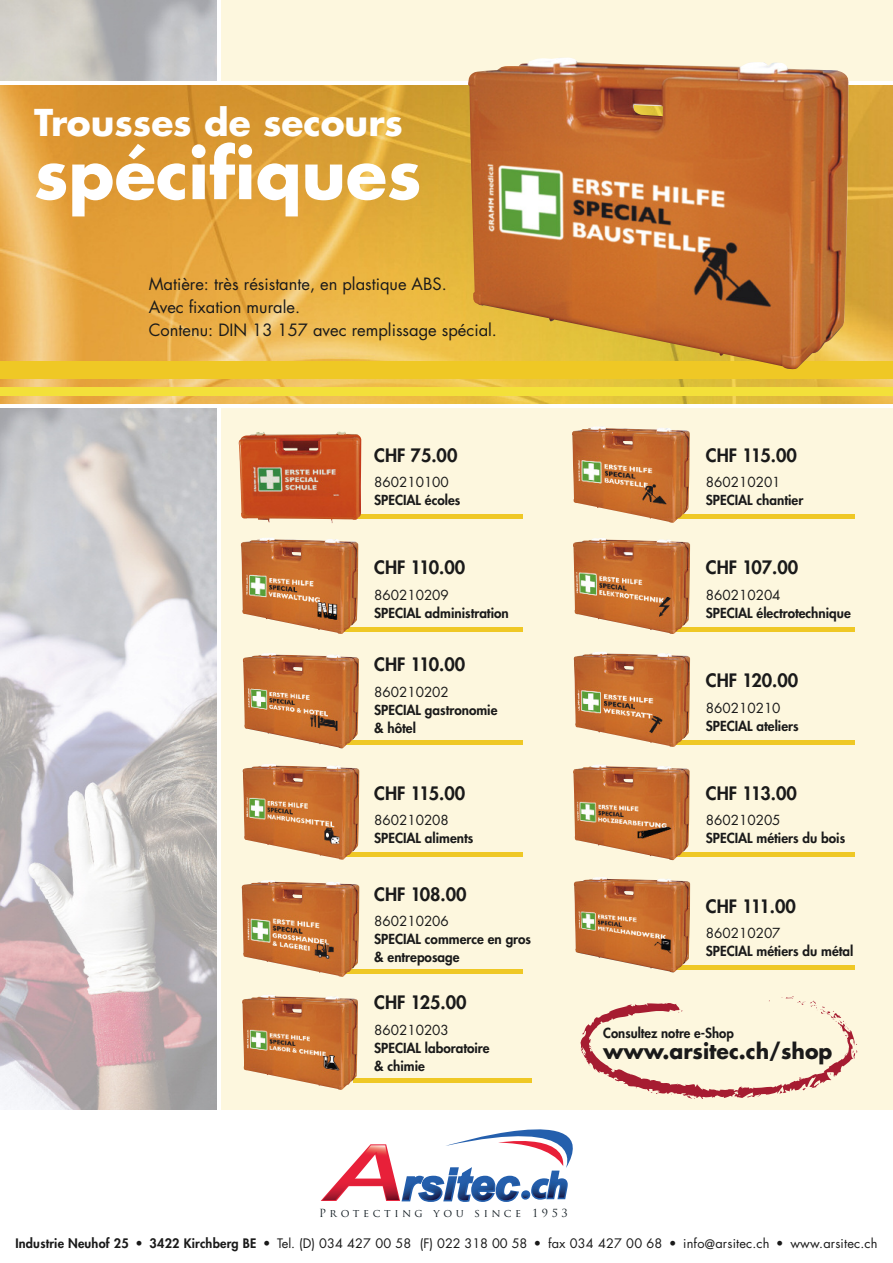
<style>
.page{position:relative;width:893px;height:1263px;background:#fff}
.page>*{position:absolute;margin:0;border:0;box-sizing:border-box;transform-origin:0 0}
.t1{font:700 67.5px "Futura";color:#fff}
.t2{font:700 36px "Futura";color:#fff}
.t3{font:700 21px "Futura";color:#1a1a1a}
.t4{font:800 18px "Futura";color:#1a1a1a}
.t5{font:16.5px/23px "Futura";color:#1a1a1a}
.t6{font:800 13.5px/18px "Futura";color:#1a1a1a}
.t7{font:13.5px "Futura";color:#1a1a1a}
.t8{font:12.75px "Futura";letter-spacing:.015em;color:#1a1a1a}
.t9{font:10.95px "Trajan Pro Regular+CZDMPU";letter-spacing:.325em;color:#131d23}
.s1{font-weight:800}
</style>
<div class="page">
<div style="left:221px;top:0;width:672px;height:81px;background:#fdf7de"></div>
<img style="left:0;top:85px;width:893px;height:319px">
<div style="left:221px;top:408px;width:672px;height:702px;background:#fdf7de"></div>
<div style="left:344px;top:514px;width:179px;height:5px;background:#efc825"></div>
<hr style="left:676px;top:627px;width:179px;height:4px;background:#efc825">
<div style="left:676px;top:514px;width:179px;height:5px;background:#efc825"></div>
<hr style="left:676px;top:740px;width:179px;height:4px;background:#efc825">
<hr style="left:676px;top:853px;width:179px;height:4px;background:#efc825">
<hr style="left:676px;top:965px;width:179px;height:4px;background:#efc825">
<hr style="left:344px;top:627px;width:179px;height:4px;background:#efc825">
<hr style="left:344px;top:740px;width:179px;height:4px;background:#efc825">
<hr style="left:344px;top:853px;width:179px;height:4px;background:#efc825">
<div style="left:344px;top:969px;width:179px;height:5px;background:#efc825"></div>
<hr style="left:353px;top:1078px;width:178px;height:4px;background:#efc825">
<img style="left:239px;top:432px;width:122px;height:91px">
<img style="left:243px;top:653px;width:116px;height:95px">
<img style="left:242px;top:764px;width:117px;height:96px">
<img style="left:0;top:408px;width:217px;height:702px">
<img style="left:241px;top:880px;width:118px;height:97px">
<img style="left:574px;top:877px;width:116px;height:96px">
<img style="left:573px;top:765px;width:117px;height:95px">
<img style="left:573px;top:538px;width:117px;height:96px">
<img style="left:574px;top:652px;width:116px;height:95px">
<img style="left:572px;top:426px;width:118px;height:97px">
<img style="left:242px;top:995px;width:116px;height:95px">
<svg style="left:321px;top:1129px;width:252px;height:73px"></svg>
<div style="left:0;top:361px;width:893px;height:17px;background:#efc825"></div>
<div style="left:0;top:387px;width:893px;height:8px;background:#f3e03a"></div>
<img style="left:241px;top:538px;width:117px;height:96px">
<img style="left:468px;top:58px;width:382px;height:311px">
<svg style="left:581px;top:996px;width:276px;height:103px"></svg>
<h2 class="t2" style="left:34px;top:106px;width:371px">Trousses de secours</h2>
<h1 class="t1" style="left:34px;top:143px;width:389px">spécifiques</h1>
<p class="t5" style="left:149px;top:274px;width:350px">Matière: très résistante, en plastique ABS.<br>Avec fixation murale.<br>Contenu: DIN 13 157 avec remplissage spécial.</p>
<h3 class="t4" style="left:374px;top:446px;width:85px">CHF 75.00</h3>
<p class="t7" style="left:374px;top:476px;width:76px">860210100</p>
<p class="t6" style="left:374px;top:492px;width:88px">SPECIAL écoles</p>
<h3 class="t4" style="left:374px;top:559px;width:92px">CHF 110.00</h3>
<p class="t7" style="left:374px;top:589px;width:76px">860210209</p>
<p class="t6" style="left:374px;top:605px;width:136px">SPECIAL administration</p>
<h3 class="t4" style="left:374px;top:656px;width:92px">CHF 110.00</h3>
<p class="t7" style="left:374px;top:685px;width:76px">860210202</p>
<p class="t6" style="left:374px;top:702px;width:125px">SPECIAL gastronomie &amp; hôtel</p>
<h3 class="t4" style="left:374px;top:784px;width:92px">CHF 115.00</h3>
<p class="t7" style="left:374px;top:814px;width:76px">860210208</p>
<p class="t6" style="left:374px;top:830px;width:101px">SPECIAL aliments</p>
<h3 class="t4" style="left:374px;top:885px;width:94px">CHF 108.00</h3>
<p class="t7" style="left:374px;top:915px;width:76px">860210206</p>
<p class="t6" style="left:374px;top:931px;width:158px">SPECIAL commerce en gros &amp; entreposage</p>
<h3 class="t4" style="left:374px;top:994px;width:94px">CHF 125.00</h3>
<p class="t7" style="left:374px;top:1023px;width:76px">860210203</p>
<p class="t6" style="left:374px;top:1040px;width:117px">SPECIAL laboratoire &amp; chimie</p>
<h3 class="t4" style="left:706px;top:446px;width:92px">CHF 115.00</h3>
<p class="t7" style="left:706px;top:476px;width:76px">860210201</p>
<p class="t6" style="left:706px;top:492px;width:99px">SPECIAL chantier</p>
<h3 class="t4" style="left:706px;top:559px;width:94px">CHF 107.00</h3>
<p class="t7" style="left:706px;top:589px;width:76px">860210204</p>
<p class="t6" style="left:706px;top:605px;width:146px">SPECIAL électrotechnique</p>
<h3 class="t4" style="left:706px;top:672px;width:94px">CHF 120.00</h3>
<p class="t7" style="left:706px;top:702px;width:76px">860210210</p>
<p class="t6" style="left:706px;top:718px;width:94px">SPECIAL ateliers</p>
<h3 class="t4" style="left:706px;top:784px;width:92px">CHF 113.00</h3>
<p class="t7" style="left:706px;top:814px;width:76px">860210205</p>
<p class="t6" style="left:706px;top:830px;width:141px">SPECIAL métiers du bois</p>
<h3 class="t4" style="left:706px;top:897px;width:92px">CHF 111.00</h3>
<p class="t7" style="left:706px;top:927px;width:76px">860210207</p>
<p class="t6" style="left:706px;top:943px;width:149px">SPECIAL métiers du métal</p>
<p class="t6" style="left:603px;top:1025px;width:132px">Consultez notre e-Shop</p>
<h3 class="t3" style="left:603px;top:1041px;width:231px">www.arsitec.ch/shop</h3>
<p class="t9" style="left:319px;top:1207px;width:250px">Protecting you since 1953</p>
<p class="t8" style="left:15px;top:1238px;width:864px"><span class="s1">Industrie Neuhof 25 • 3422 Kirchberg BE •</span> Tel. (D) 034 427 00 58 (F) 022 318 00 58 <span class="s1">•</span> fax 034 427 00 68 <span class="s1">•</span> info@arsitec.ch <span class="s1">•</span> www.arsitec.ch</p>
</div>
